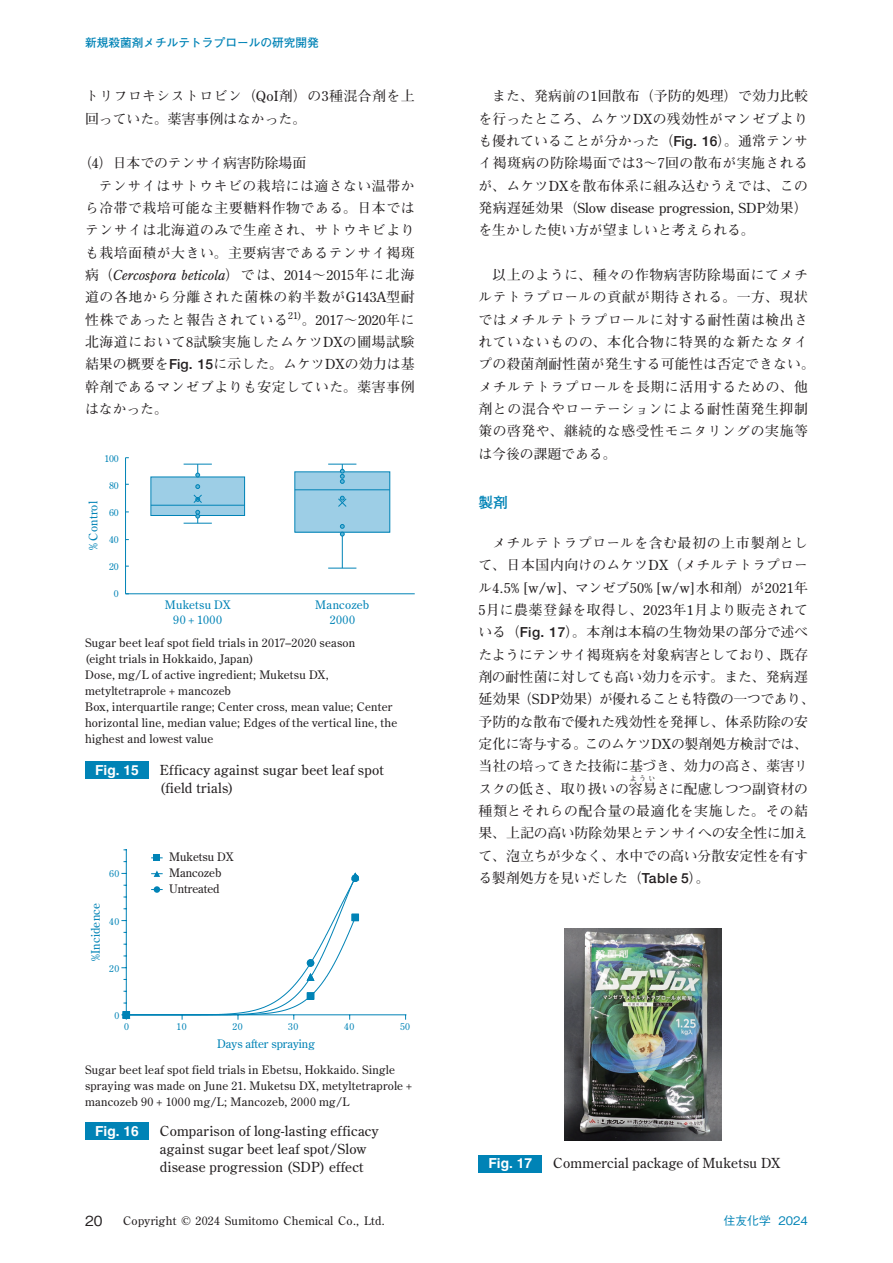
<style>
.page{position:relative;width:893px;height:1263px;background:#fff}
.page>*{position:absolute;margin:0;border:0;box-sizing:border-box;transform-origin:0 0}
.t1{font:700 14.85px "Futo Go B101 Pr 6";color:#0083b6}
.t2{font:700 13.8px/22.4px "Futo Min A101 Pr 6";letter-spacing:.02em;color:#231f20;text-align:justify}
.t3{font:700 13.8px/22.4px "Futo Min A101 Pr 6";letter-spacing:.04em;color:#231f20}
.t4{font:700 13.8px/22.4px "Futo Min A101 Pr 6";letter-spacing:-.015em;color:#231f20}
.t5{font:13.8px/18.1px "Century Old Style Std";letter-spacing:.02em;color:#231f20}
.t6{font:700 13.8px "Futo Min A101 Pr 6";color:#231f20}
.t7{font:italic 13.8px "Century Old Style Std";color:#231f20}
.t8{font:13.8px "Century Old Style Std";color:#231f20}
.t9{font:700 13.8px "Helvetica";color:#fff}
.t10{font:500 13.8px "Gothic BBB Pr 6";color:#231f20}
.t11{font:11.7px/15.9px "Century Old Style Std";letter-spacing:.025em;color:#231f20}
.t12{font:11.7px/14.9px "Century Old Style Std";letter-spacing:.01em;color:#0083b6;text-align:center}
.t13{font:11.7px/15.9px "Century Old Style Std";color:#231f20}
.t14{font:700 11.7px "Futo Go B101 Pr 6";color:#0083b6}
.t15{font:500 11.7px "Gothic BBB Pr 6";color:#0083b6}
.t16{font:9.6px "Century Old Style Std";letter-spacing:.045em;color:#0083b6}
.t17{font:700 6.9px "Futo Min A101 Pr 6";color:#231f20}
.s1{font-family:"Century Old Style Std";font-weight:400}
.s2{font-family:"Futo Min A101 Pr 6";font-weight:700;font-style:normal}
.s3{font-style:normal}
.s4{font-family:"Helvetica Neue";font-weight:500}
.s5{font-family:"Futo Min A101 Pr 6";font-weight:700}
</style>
<div class="page">
<div style="left:85px;top:762px;width:64px;height:17px;background:#0083b6"></div>
<hr style="left:126px;top:593px;width:289px;height:1px;background:#0083b6">
<hr style="left:125px;top:458px;width:1px;height:136px;background:#0083b6">
<div style="left:151px;top:477px;width:94px;height:38px;background:#9dcee6"></div>
<div style="left:295px;top:472px;width:95px;height:60px;background:#9dcee6"></div>
<div style="left:151px;top:477px;width:94px;height:39px;border:1px solid #0083b6"></div>
<hr style="left:151px;top:505px;width:94px;height:1px;background:#0083b6">
<svg style="left:184px;top:510px;width:28px;height:14px"></svg>
<svg style="left:184px;top:464px;width:28px;height:13px"></svg>
<svg style="left:193px;top:484px;width:9px;height:19px"></svg>
<svg style="left:328px;top:568px;width:28px;height:1px"></svg>
<hr style="left:342px;top:532px;width:1px;height:36px;background:#0083b6">
<hr style="left:295px;top:489px;width:95px;height:1px;background:#0083b6">
<svg style="left:340px;top:524px;width:4px;height:12px"></svg>
<svg style="left:328px;top:464px;width:28px;height:20px"></svg>
<svg style="left:338px;top:496px;width:9px;height:11px"></svg>
<div style="left:85px;top:1123px;width:64px;height:17px;background:#0083b6"></div>
<hr style="left:125px;top:1014px;width:281px;height:1px;background:#0083b6">
<hr style="left:126px;top:849px;width:1px;height:167px;background:#0083b6">
<div style="left:154px;top:854px;width:6px;height:7px;background:#0083b6"></div>
<svg style="left:121px;top:870px;width:238px;height:150px"></svg>
<div style="left:154px;top:886px;width:6px;height:7px;background:#0083b6;border-radius:50%"></div>
<div style="left:478px;top:1155px;width:64px;height:17px;background:#0083b6"></div>
<img style="left:564px;top:928px;width:158px;height:213px">
<p class="t14" style="left:85px;top:33px;width:235px">新規殺菌剤メチルテトラプロールの研究開発</p>
<p class="t2" style="left:85px;top:85px;width:331px">トリフロキシストロビン（<span class="s1">QoI</span>剤）の<span class="s1">3</span>種混合剤を上回っていた。薬害事例はなかった。</p>
<p class="t6" style="left:78px;top:152px;width:230px">（<span class="s1">4</span>）日本でのテンサイ病害防除場面</p>
<p class="t3" style="left:99px;top:174px;width:317px">テンサイはサトウキビの栽培には適さない温帯か</p>
<p class="t3" style="left:85px;top:196px;width:331px">ら冷帯で栽培可能な主要糖料作物である。日本では</p>
<p class="t3" style="left:85px;top:218px;width:331px">テンサイは北海道のみで生産され、サトウキビより</p>
<p class="t3" style="left:85px;top:241px;width:331px">も栽培面積が大きい。主要病害であるテンサイ褐斑</p>
<p class="t7" style="left:85px;top:266px;width:331px"><span class="s2">病（</span>Cercospora beticola<span class="s2">）では、</span><span class="s3">2014</span><span class="s2">～</span><span class="s3">2015</span><span class="s2">年に北海</span></p>
<p class="t2" style="left:85px;top:285px;width:331px">道の各地から分離された菌株の約半数が<span class="s1">G143A</span>型耐性株であったと報告されている<sup>21)</sup>。<span class="s1">2017</span>～<span class="s1">2020</span>年に北海道において<span class="s1">8</span>試験実施したムケツ<span class="s1">DX</span>の圃場試験結果の概要を<span class="s4">Fig. 15</span>に示した。ムケツ<span class="s1">DX</span>の効力は基幹剤であるマンゼブよりも安定していた。薬害事例はなかった。</p>
<p class="t16" style="left:104px;top:452px;width:16px">100</p>
<p class="t12" style="left:86px;top:550px;width:51px;rotate:-90deg">% Control</p>
<p class="t16" style="left:109px;top:479px;width:11px">80</p>
<p class="t16" style="left:109px;top:506px;width:11px">60</p>
<p class="t16" style="left:109px;top:533px;width:11px">40</p>
<p class="t16" style="left:109px;top:560px;width:11px">20</p>
<p class="t16" style="left:114px;top:587px;width:6px">0</p>
<p class="t12" style="left:165px;top:597px;width:67px">Muketsu DX<br>90 + 1000</p>
<p class="t12" style="left:315px;top:597px;width:56px">Mancozeb<br>2000</p>
<p class="t11" style="left:85px;top:635px;width:314px">Sugar beet leaf spot field trials in 2017–2020 season<br>(eight trials in Hokkaido, Japan)<br>Dose, mg/L of active ingredient; Muketsu DX, metyltetraprole + mancozeb<br>Box, interquartile range; Center cross, mean value; Center horizontal line, median value; Edges of the vertical line, the highest and lowest value</p>
<p class="t9" style="left:95px;top:762px;width:45px">Fig. 15</p>
<p class="t5" style="left:160px;top:760px;width:225px">Efficacy against sugar beet leaf spot (field trials)</p>
<p class="t16" style="left:109px;top:868px;width:12px">60</p>
<p class="t12" style="left:88px;top:961px;width:60px;rotate:-90deg">%Incidence</p>
<p class="t16" style="left:109px;top:915px;width:12px">40</p>
<p class="t16" style="left:109px;top:962px;width:12px">20</p>
<p class="t13" style="left:169px;top:849px;width:66px">Muketsu DX<br>Mancozeb<br>Untreated</p>
<p class="t16" style="left:114px;top:1009px;width:6px">0</p>
<p class="t16" style="left:124px;top:1021px;width:6px">0</p>
<p class="t16" style="left:177px;top:1021px;width:11px">10</p>
<p class="t16" style="left:232px;top:1021px;width:11px">20</p>
<p class="t16" style="left:288px;top:1021px;width:11px">30</p>
<p class="t16" style="left:344px;top:1021px;width:11px">40</p>
<p class="t16" style="left:400px;top:1021px;width:11px">50</p>
<p class="t12" style="left:217px;top:1036px;width:99px">Days after spraying</p>
<p class="t11" style="left:85px;top:1061px;width:329px">Sugar beet leaf spot field trials in Ebetsu, Hokkaido. Single spraying was made on June 21. Muketsu DX, metyltetraprole + mancozeb 90 + 1000 mg/L; Mancozeb, 2000 mg/L</p>
<p class="t9" style="left:95px;top:1123px;width:45px">Fig. 16</p>
<p class="t5" style="left:160px;top:1121px;width:221px">Comparison of long-lasting efficacy against sugar beet leaf spot/Slow disease progression (SDP) effect</p>
<p class="t2" style="left:478px;top:85px;width:331px;text-indent:14px">また、発病前の<span class="s1">1</span>回散布（予防的処理）で効力比較を行ったところ、ムケツ<span class="s1">DX</span>の残効性がマンゼブよりも優れていることが分かった（<span class="s4">Fig. 16</span>）。通常テンサイ褐斑病の防除場面では<span class="s1">3</span>～<span class="s1">7</span>回の散布が実施されるが、ムケツ<span class="s1">DX</span>を散布体系に組み込むうえでは、この</p>
<p class="t8" style="left:478px;top:199px;width:331px"><span class="s5">発病遅延効果（</span>Slow disease progression, SDP<span class="s5">効果）</span></p>
<p class="t6" style="left:478px;top:219px;width:278px">を生かした使い方が望ましいと考えられる。</p>
<p class="t3" style="left:478px;top:263px;width:338px;text-indent:14px">以上のように、種々の作物病害防除場面にてメチルテトラプロールの貢献が期待される。一方、現状ではメチルテトラプロールに対する耐性菌は検出されていないものの、本化合物に特異的な新たなタイプの殺菌剤耐性菌が発生する可能性は否定できない。メチルテトラプロールを長期に活用するための、他剤との混合やローテーションによる耐性菌発生抑制策の啓発や、継続的な感受性モニタリングの実施等は今後の課題である。</p>
<p class="t1" style="left:478px;top:490px;width:31px">製剤</p>
<p class="t2" style="left:478px;top:531px;width:331px;text-align:right">メチルテトラプロールを含む最初の上市製剤として、日本国内向けのムケツ<span class="s1">DX</span>（メチルテトラプロー</p>
<p class="t5" style="left:478px;top:578px;width:331px"><span class="s5">ル</span>4.5% [w/w]<span class="s5">、マンゼブ</span>50% [w/w]<span class="s5">水和剤）が</span>2021<span class="s5">年</span></p>
<p class="t4" style="left:478px;top:598px;width:338px"><span class="s1">5</span>月に農薬登録を取得し、<span class="s1">2023</span>年<span class="s1">1</span>月より販売されている（<span class="s4">Fig. 17</span>）。本剤は本稿の生物効果の部分で述べたようにテンサイ褐斑病を対象病害としており、既存剤の耐性菌に対しても高い効力を示す。また、発病遅延効果（<span class="s1">SDP</span>効果）が優れることも特徴の一つであり、予防的な散布で優れた残効性を発揮し、体系防除の安定化に寄与する。このムケツ<span class="s1">DX</span>の製剤処方検討では、当社の培ってきた技術に基づき、効力の高さ、薬害リスクの低さ、取り扱いの容易さに配慮しつつ副資材の</p>
<p class="t17" style="left:630px;top:772px;width:27px">ようい</p>
<p class="t2" style="left:478px;top:799px;width:331px">種類とそれらの配合量の最適化を実施した。その結果、上記の高い防除効果とテンサイへの安全性に加えて、泡立ちが少なく、水中での高い分散安定性を有する製剤処方を見いだした（<span class="s4">Table 5</span>）。</p>
<p class="t9" style="left:488px;top:1155px;width:45px">Fig. 17</p>
<p class="t5" style="left:553px;top:1153px;width:228px">Commercial package of Muketsu DX</p>
<p class="t10" style="left:85px;top:1209px;width:19px">20</p>
<p class="t11" style="left:123px;top:1212px;width:263px">Copyright © 2024 Sumitomo Chemical Co., Ltd.</p>
<p class="t15" style="left:724px;top:1211px;width:86px">住友化学 2024</p>
</div>
